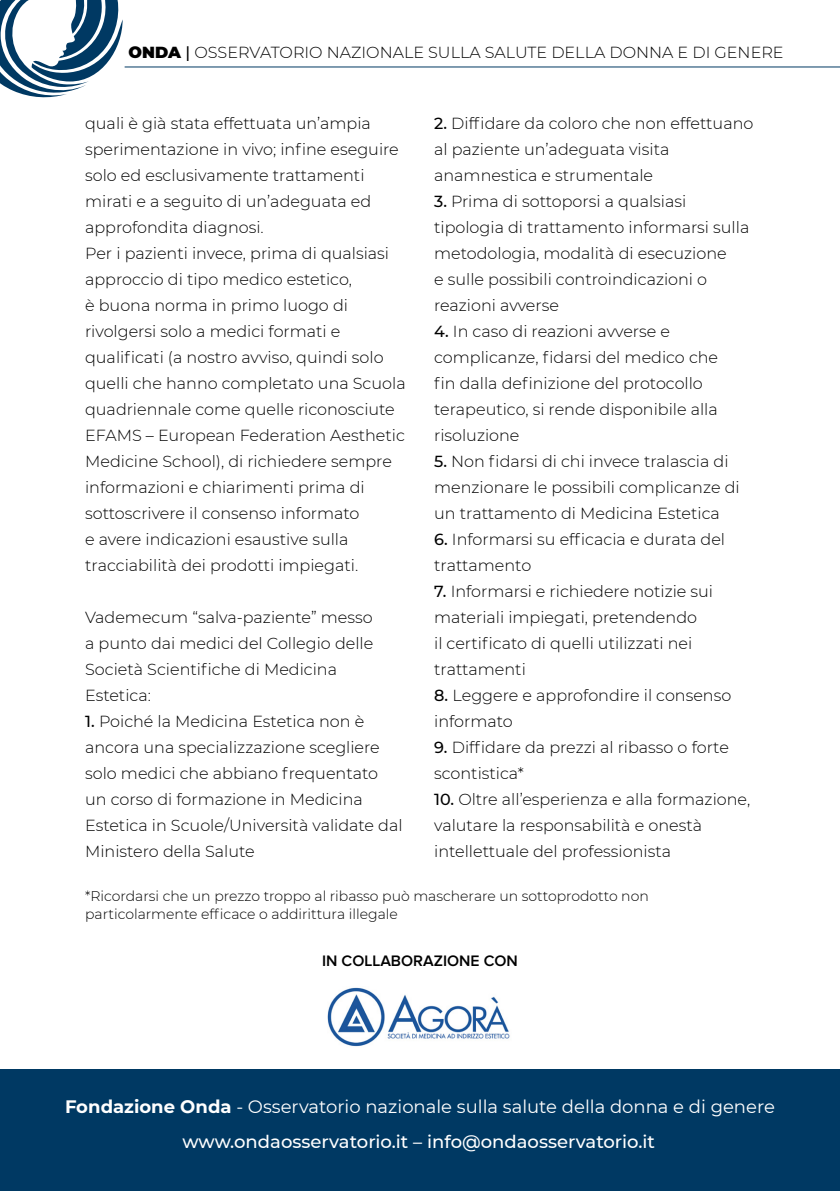
<style>
.page{position:relative;width:840px;height:1191px;background:#fff}
.page>*{position:absolute;margin:0;border:0;box-sizing:border-box;transform-origin:0 0}
.t1{font:18px "Montserrat";color:#fff}
.t2{font:500 18px "Montserrat";color:#fff}
.t3{font:300 16px/26px "Montserrat";color:#000}
.t4{font:600 15.8px "Proxima Nova A";color:#000}
.t5{font:300 14px/18px "Montserrat";color:#000}
.s1{font-weight:900}
.s2{font-weight:500}
.s3{font-weight:700}
</style>
<div class="page">
<hr style="left:124px;top:66px;width:715px;height:1px;background:#003963">
<svg style="left:0;top:0;width:123px;height:98px"></svg>
<div style="left:0;top:1069px;width:839px;height:122px;background:#003963"></div>
<img style="left:327px;top:987px;width:183px;height:60px">
<p class="t3" style="left:128px;top:39px;width:656px"><span class="s1">ONDA</span> <span class="s2">|</span> OSSERVATORIO NAZIONALE SULLA SALUTE DELLA DONNA E DI GENERE</p>
<p class="t3" style="left:434px;top:110px;width:320px"><span class="s2">2.</span> Diffidare da coloro che non effettuano al paziente un’adeguata visita anamnestica e strumentale</p>
<p class="t3" style="left:434px;top:188px;width:316px"><span class="s2">3.</span> Prima di sottoporsi a qualsiasi tipologia di trattamento informarsi sulla metodologia, modalità di esecuzione<br>e sulle possibili controindicazioni o reazioni avverse</p>
<p class="t3" style="left:434px;top:318px;width:285px"><span class="s2">4.</span> In caso di reazioni avverse e complicanze, fidarsi del medico che fin dalla definizione del protocollo terapeutico, si rende disponibile alla risoluzione</p>
<p class="t3" style="left:434px;top:448px;width:307px"><span class="s2">5.</span> Non fidarsi di chi invece tralascia di menzionare le possibili complicanze di un trattamento di Medicina Estetica</p>
<p class="t3" style="left:434px;top:526px;width:292px"><span class="s2">6.</span> Informarsi su efficacia e durata del trattamento</p>
<p class="t3" style="left:434px;top:578px;width:280px"><span class="s2">7.</span> Informarsi e richiedere notizie sui materiali impiegati, pretendendo<br>il certificato di quelli utilizzati nei trattamenti</p>
<p class="t3" style="left:434px;top:682px;width:298px"><span class="s2">8.</span> Leggere e approfondire il consenso informato</p>
<p class="t3" style="left:434px;top:734px;width:296px"><span class="s2">9.</span> Diffidare da prezzi al ribasso o forte scontistica*</p>
<p class="t3" style="left:434px;top:786px;width:317px"><span class="s2">10.</span> Oltre all’esperienza e alla formazione, valutare la responsabilità e onestà intellettuale del professionista</p>
<p class="t5" style="left:85px;top:886px;width:565px">*Ricordarsi che un prezzo troppo al ribasso può mascherare un sottoprodotto non particolarmente efficace o addirittura illegale</p>
<p class="t3" style="left:85px;top:110px;width:322px">quali è già stata effettuata un’ampia sperimentazione in vivo; infine eseguire solo ed esclusivamente trattamenti mirati e a seguito di un’adeguata ed approfondita diagnosi.<br>Per i pazienti invece, prima di qualsiasi approccio di tipo medico estetico,<br>è buona norma in primo luogo di rivolgersi solo a medici formati e qualificati (a nostro avviso, quindi solo quelli che hanno completato una Scuola quadriennale come quelle riconosciute EFAMS – European Federation Aesthetic Medicine School), di richiedere sempre informazioni e chiarimenti prima di sottoscrivere il consenso informato<br>e avere indicazioni esaustive sulla tracciabilità dei prodotti impiegati.</p>
<p class="t3" style="left:85px;top:604px;width:289px">Vademecum “salva-paziente” messo a punto dai medici del Collegio delle<br>Società Scientifiche di Medicina<br>Estetica:</p>
<p class="t3" style="left:85px;top:708px;width:319px"><span class="s2">1.</span> Poiché la Medicina Estetica non è ancora una specializzazione scegliere solo medici che abbiano frequentato un corso di formazione in Medicina Estetica in Scuole/Università validate dal Ministero della Salute</p>
<p class="t4" style="left:322px;top:951px;width:197px">IN COLLABORAZIONE CON</p>
<p class="t1" style="left:65px;top:1094px;width:711px"><span class="s3">Fondazione Onda</span> - Osservatorio nazionale sulla salute della donna e di genere</p>
<p class="t2" style="left:182px;top:1129px;width:473px">www.ondaosservatorio.it – info@ondaosservatorio.it</p>
</div>
